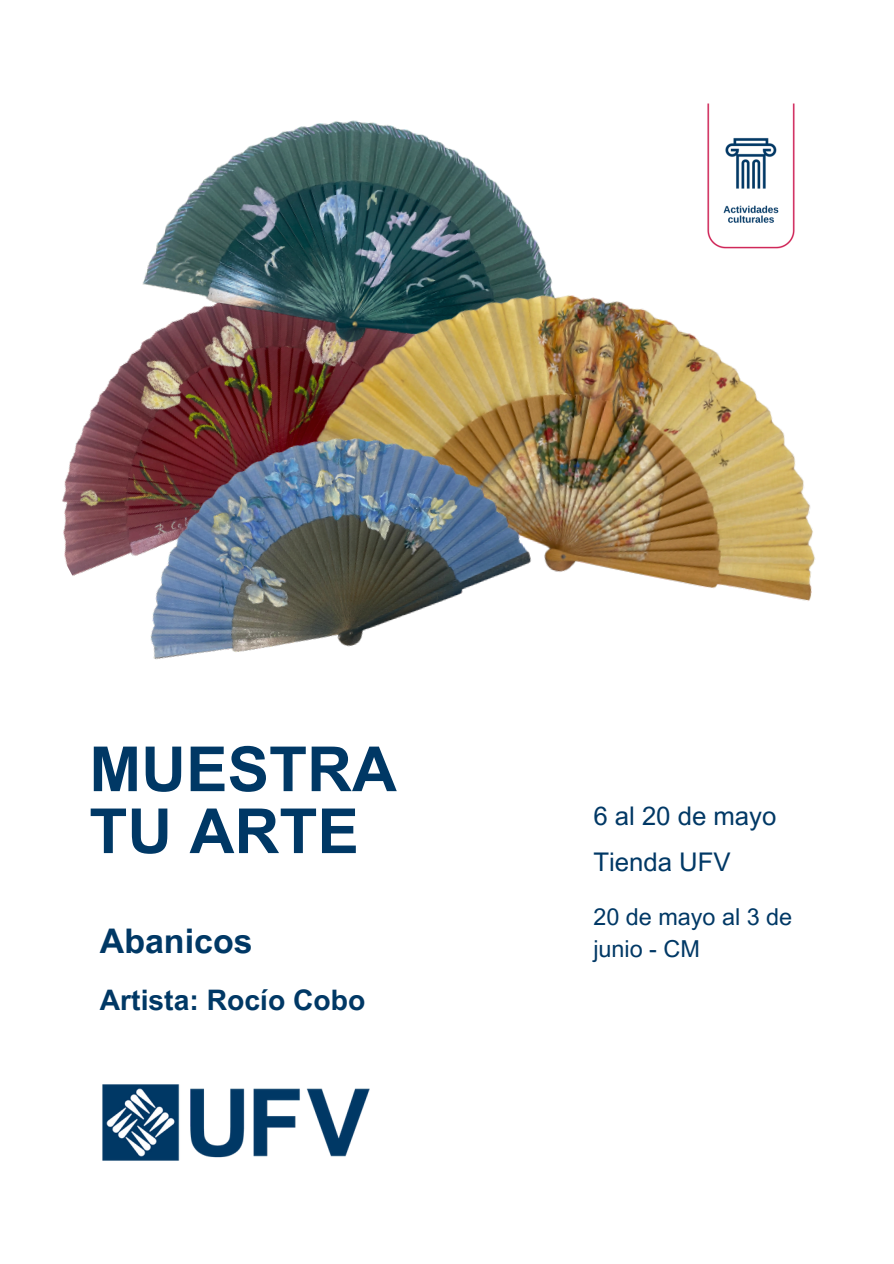
<style>
.page{position:relative;width:894px;height:1264px;background:#fff}
.page>*{position:absolute;margin:0;border:0;box-sizing:border-box;transform-origin:0 0}
.t1{font:700 62.1px/61.9px "Arial MT Pro";color:#003865}
.t2{font:700 33.9px "Arial MT Pro";color:#003865}
.t3{font:700 28.2px "Arial MT Pro";color:#003865}
.t4{font:25.65px "Arial MT Pro";color:#003865}
.t5{font:23.4px/32.4px "Arial MT Pro";color:#003865}
</style>
<div class="page">
<img style="left:102px;top:1084px;width:268px;height:77px">
<img style="left:62px;top:418px;width:27px;height:158px">
<img style="left:117px;top:120px;width:371px;height:252px">
<img style="left:260px;top:176px;width:556px;height:425px">
<img style="left:89px;top:372px;width:481px;height:288px">
<img style="left:697px;top:103px;width:106px;height:158px">
<p class="t1" style="left:89px;top:746px;width:309px">MUESTRA<br>TU ARTE</p>
<h4 class="t2" style="left:100px;top:928px;width:154px">Abanicos</h4>
<p class="t3" style="left:100px;top:989px;width:267px">Artista: Rocío Cobo</p>
<h3 class="t4" style="left:593px;top:806px;width:184px">6 al 20 de mayo</h3>
<h2 class="t4" style="left:593px;top:852px;width:139px">Tienda UFV</h2>
<p class="t5" style="left:593px;top:903px;width:200px">20 de mayo al 3 de junio - CM</p>
</div>
